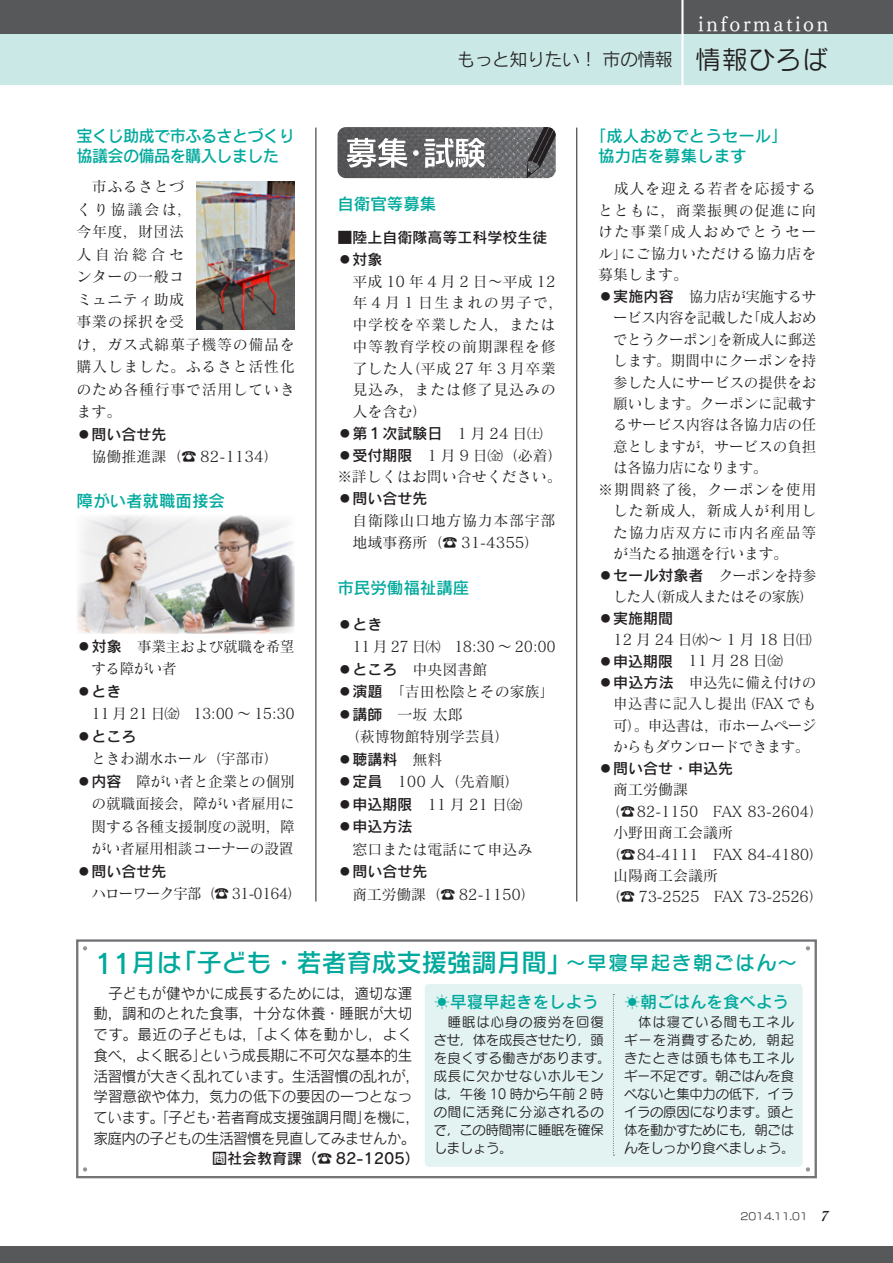
<style>
.page{position:relative;width:893px;height:1263px;background:#fff}
.page>*{position:absolute;margin:0;border:0;box-sizing:border-box;transform-origin:0 0}
.いんふぉ本文{font:25.5px "Rodin NTLG Pro DB";letter-spacing:-.02em;color:#00a99d}
.t1{font:21px "Tsuku Min Pro LB";letter-spacing:.12em;color:#fff}
.t2{font:18px "Rodin Cattleya Pro M";letter-spacing:-.03em;color:#231f20}
.いんふぉ本文-2{font:16.5px "Rodin Cattleya Pro DB";color:#00a99d}
.いんふぉ本文-3{font:16.5px/19.5px "Rodin Cattleya Pro DB";letter-spacing:-.04em;color:#00a99d}
.t3{font:16.5px "Rodin Pro DB";color:#00a99d}
._２行目以降字下げ{font:15px/21.5px "Matisse Pro M";color:#231f20;text-align:justify}
.t4{font:15px/20.7px "Rodin Pro N M";letter-spacing:-.025em;color:#231f20}
._２行目以降字下げ-2{font:15px/22.5px "Matisse Pro M";letter-spacing:.045em;color:#231f20}
._２行目以降字下げ-3{font:15px/21.8px "Matisse Pro M";letter-spacing:.05em;color:#231f20}
._２行目以降字下げ-4{font:15px "Rodin Pro DB";color:#231f20}
._２行目以降字下げ-5{font:15px "Matisse Pro M";letter-spacing:-.02em;color:#231f20}
._２行目以降字下げ-6{font:15px "Matisse Pro M";letter-spacing:-.03em;color:#231f20}
._２行目以降字下げ-7{font:15px/21.3px "Matisse Pro M";letter-spacing:-.04em;color:#231f20;text-align:right;scale:.96 1}
.本文{font:15px/21.8px "Matisse Pro M";letter-spacing:.045em;color:#231f20}
._２行目以降字下げ-8{font:15px "Matisse Pro M";letter-spacing:-.05em;color:#231f20;scale:.96 1}
.t5{font:15px "Rodin Pro N DB";color:#231f20}
._２行目以降字下げ-9{font:15px "Matisse Pro M";letter-spacing:.25em;color:#231f20}
._２行目以降字下げ-10{font:15px "Matisse Pro M";color:#231f20;scale:.96 1}
.本文-2{font:15px "Rodin Pro DB";color:#231f20}
.t6{font:13.5px/18px "Seurat Pro N M";letter-spacing:-.02em;color:#231f20;text-align:justify}
.t7{font:13.5px/18px "Seurat Pro N M";letter-spacing:.02em;color:#231f20}
.t8{font:9.75px "New Rodin Pro M";color:#231f20}
.s1{font-family:"Rodin Pro DB"}
.s2{font-family:"Seurat Pro M";font-size:25.5px}
.s3{font-family:"Matisse Pro M"}
.s4{font-size:27px}
.s5{font-family:"Seurat Pro N DB";font-size:19.5px}
.s6{font-family:"Seurat Pro DB"}
.s7{font-family:"Matisse Eleganto Pro B";font-style:italic;font-size:13.5px}
</style>
<div class="page">
<div style="left:0;top:0;width:893px;height:34px;background:#57585a"></div>
<div style="left:0;top:34px;width:893px;height:51px;background:#c9e8e6"></div>
<hr style="left:681px;top:0;width:3px;height:85px;background:#fff">
<div style="left:0;top:1246px;width:893px;height:17px;background:#57585a"></div>
<svg style="left:76px;top:940px;width:741px;height:238px"></svg>
<div style="left:78px;top:941px;width:737px;height:236px;border:1px solid #6c6d70"></div>
<div style="left:425px;top:984px;width:378px;height:183px;background:#e2f3f2;border-radius:4px"></div>
<svg style="left:83px;top:946px;width:4px;height:4px"></svg>
<svg style="left:83px;top:1167px;width:4px;height:4px"></svg>
<svg style="left:806px;top:946px;width:4px;height:4px"></svg>
<svg style="left:806px;top:1167px;width:4px;height:4px"></svg>
<img style="left:197px;top:181px;width:98px;height:149px">
<img style="left:77px;top:515px;width:218px;height:119px">
<img style="left:337px;top:127px;width:190px;height:51px">
<svg style="left:347px;top:138px;width:138px;height:30px"></svg>
<svg style="left:527px;top:127px;width:29px;height:51px"></svg>
<hr style="left:316px;top:128px;width:1px;height:773px;background:#231f20">
<hr style="left:576px;top:128px;width:1px;height:773px;background:#231f20">
<svg style="left:613px;top:994px;width:1px;height:161px"></svg>
<h2 class="t1" style="left:698px;top:5px;width:132px">information</h2>
<p class="いんふぉ本文-3" style="left:77px;top:125px;width:220px">宝くじ助成で市ふるさとづくり協議会の備品を購入しました</p>
<p class="_２行目以降字下げ-2" style="left:77px;top:175px;width:220px;text-indent:15px">市ふるさとづ<br>くり協議会は，<br>今年度，財団法<br>人自治総合セ<br>ンターの一般コ<br>ミュニティ助成<br>事業の採択を受<br>け，ガス式綿菓子機等の備品を購入しました。ふるさと活性化のため各種行事で活用していきます。</p>
<p class="_２行目以降字下げ-4" style="left:77px;top:424px;width:92px">◦問い合せ先</p>
<p class="_２行目以降字下げ" style="left:92px;top:446px;width:189px">協働推進課（☎ 82-1134）</p>
<p class="いんふぉ本文-2" style="left:77px;top:490px;width:150px">障がい者就職面接会</p>
<p class="_２行目以降字下げ" style="left:92px;top:634px;width:205px;line-height:22.5px;text-indent:-15px"><span class="s1">◦対象　</span>事業主および就職を希望する障がい者</p>
<p class="_２行目以降字下げ-4" style="left:77px;top:681px;width:46px">◦とき</p>
<p class="_２行目以降字下げ-6" style="left:92px;top:704px;width:205px">11 月 21 日㈮　13:00 〜 15:30</p>
<p class="_２行目以降字下げ-4" style="left:77px;top:726px;width:61px">◦ところ</p>
<p class="_２行目以降字下げ-10" style="left:92px;top:749px;width:197px">ときわ湖水ホール（宇部市）</p>
<p class="_２行目以降字下げ" style="left:92px;top:769px;width:205px;line-height:22.5px;text-indent:-15px"><span class="s1">◦内容</span> 障がい者と企業との個別の就職面接会，障がい者雇用に関する各種支援制度の説明，障がい者雇用相談コーナーの設置</p>
<p class="_２行目以降字下げ-4" style="left:77px;top:861px;width:91px">◦問い合せ先</p>
<p class="_２行目以降字下げ-8" style="left:92px;top:884px;width:221px">ハローワーク宇部（☎ 31-0164）</p>
<p class="t2" style="left:457px;top:48px;width:372px">もっと知りたい！ 市の情報 <span class="s2">情報ひろば</span></p>
<p class="いんふぉ本文-2" style="left:337px;top:193px;width:100px">自衛官等募集</p>
<p class="_２行目以降字下げ-4" style="left:337px;top:228px;width:211px">■陸上自衛隊高等工科学校生徒</p>
<p class="_２行目以降字下げ-4" style="left:337px;top:249px;width:46px">◦対象</p>
<p class="_２行目以降字下げ-3" style="left:352px;top:270px;width:212px">平成10年4月2日〜平成12年 4 月 1 日生まれの男子で，中学校を卒業した人，または中等教育学校の前期課程を修了した人（平成 27 年 3 月卒業見込み，または修了見込みの人を含む）</p>
<p class="_２行目以降字下げ-4" style="left:337px;top:423px;width:207px">◦第１次試験日 <span class="s3">1 月 24 日㈯</span></p>
<p class="_２行目以降字下げ" style="left:337px;top:444px;width:227px"><span class="s1">◦受付期限</span> 1 月 9 日㈮（必着）</p>
<p class="_２行目以降字下げ" style="left:337px;top:466px;width:226px">※詳しくはお問い合せください。</p>
<p class="本文-2" style="left:337px;top:489px;width:91px">◦問い合せ先</p>
<p class="本文" style="left:352px;top:509px;width:205px">自衛隊山口地方協力本部宇部地域事務所（☎ 31-4355）</p>
<p class="いんふぉ本文-2" style="left:337px;top:577px;width:133px">市民労働福祉講座</p>
<p class="_２行目以降字下げ-4" style="left:337px;top:614px;width:46px">◦とき</p>
<p class="_２行目以降字下げ-6" style="left:352px;top:637px;width:205px">11 月 27 日㈭　18:30 〜 20:00</p>
<p class="_２行目以降字下げ" style="left:337px;top:658px;width:151px"><span class="s1">◦ところ</span>　中央図書館</p>
<p class="_２行目以降字下げ" style="left:337px;top:680px;width:219px"><span class="s1">◦演題　</span>「吉田松陰とその家族」</p>
<p class="_２行目以降字下げ" style="left:337px;top:703px;width:127px"><span class="s1">◦講師</span>　一坂 太郎</p>
<p class="_２行目以降字下げ" style="left:345px;top:725px;width:167px">（萩博物館特別学芸員）</p>
<p class="_２行目以降字下げ-4" style="left:337px;top:749px;width:106px">◦聴講料<span class="s3">　無料</span></p>
<p class="_２行目以降字下げ" style="left:337px;top:770px;width:184px"><span class="s1">◦定員</span>　100 人（先着順）</p>
<p class="_２行目以降字下げ" style="left:337px;top:793px;width:186px"><span class="s1">◦申込期限</span> 11 月 21 日㈮</p>
<p class="_２行目以降字下げ-4" style="left:337px;top:817px;width:76px">◦申込方法</p>
<p class="_２行目以降字下げ" style="left:352px;top:838px;width:181px">窓口または電話にて申込み</p>
<p class="_２行目以降字下げ-4" style="left:337px;top:862px;width:91px">◦問い合せ先</p>
<p class="_２行目以降字下げ" style="left:352px;top:883px;width:185px">商工労働課（☎ 82-1150）</p>
<p class="いんふぉ本文-2" style="left:590px;top:125px;width:199px">「成人おめでとうセール」</p>
<p class="いんふぉ本文-2" style="left:598px;top:144px;width:150px">協力店を募集します</p>
<p class="_２行目以降字下げ" style="left:598px;top:178px;width:220px;text-indent:16px">成人を迎える若者を応援するとともに，商業振興の促進に向けた事業「成人おめでとうセール」にご協力いただける協力店を募集します。</p>
<p class="_２行目以降字下げ" style="left:613px;top:285px;width:205px;text-indent:-15px"><span class="s1">◦実施内容　</span>協力店が実施するサービス内容を記載した「成人おめでとうクーポン」を新成人に郵送します。期間中にクーポンを持参した人にサービスの提供をお願いします。クーポンに記載するサービス内容は各協力店の任意としますが，サービスの負担は各協力店になります。</p>
<p class="_２行目以降字下げ" style="left:613px;top:478px;width:205px;text-indent:-15px">※期間終了後，クーポンを使用した新成人，新成人が利用した協力店双方に市内名産品等が当たる抽選を行います。</p>
<p class="_２行目以降字下げ-7" style="left:598px;top:564px;width:229px"><span class="s1">◦セール対象者　</span>クーポンを持参した人（新成人またはその家族）</p>
<p class="_２行目以降字下げ-4" style="left:598px;top:608px;width:76px">◦実施期間</p>
<p class="_２行目以降字下げ-9" style="left:613px;top:630px;width:200px">12月24日㈬〜1月18日㈰</p>
<p class="_２行目以降字下げ" style="left:598px;top:650px;width:186px"><span class="s1">◦申込期限　</span>11 月 28 日㈮</p>
<p class="_２行目以降字下げ" style="left:613px;top:671px;width:205px;text-indent:-15px"><span class="s1">◦申込方法　</span>申込先に備え付けの申込書に記入し提出（FAX でも可）。申込書は，市ホームページからもダウンロードできます。</p>
<p class="_２行目以降字下げ-4" style="left:598px;top:758px;width:136px">◦問い合せ・申込先</p>
<p class="_２行目以降字下げ" style="left:613px;top:778px;width:76px">商工労働課</p>
<p class="_２行目以降字下げ" style="left:606px;top:800px;width:219px">（☎82-1150 FAX 83-2604）</p>
<p class="_２行目以降字下げ" style="left:613px;top:821px;width:121px">小野田商工会議所</p>
<p class="_２行目以降字下げ-5" style="left:606px;top:844px;width:220px">（☎84-4111　FAX 84-4180）</p>
<p class="_２行目以降字下げ" style="left:613px;top:864px;width:106px">山陽商工会議所</p>
<p class="_２行目以降字下げ-5" style="left:606px;top:887px;width:219px">（☎ 73-2525　FAX 73-2526）</p>
<p class="いんふぉ本文" style="left:95px;top:946px;width:704px"><span class="s4">11</span>月は「子ども・若者育成支援強調月間」<span class="s5">〜早寝早起き朝ごはん〜</span></p>
<p class="t4" style="left:94px;top:982px;width:328px">　子どもが健やかに成長するためには，適切な運動，調和のとれた食事，十分な休養・睡眠が大切です。最近の子どもは，「よく体を動かし，よく食べ，よく眠る」という成長期に不可欠な基本的生活習慣が大きく乱れています。生活習慣の乱れが，学習意欲や体力，気力の低下の要因の一つとなっています。「子ども・若者育成支援強調月間」を機に，家庭内の子どもの生活習慣を見直してみませんか。</p>
<p class="t5" style="left:212px;top:1149px;width:209px"><span class="s6">問</span>社会教育課（☎ 82-1205）</p>
<p class="t3" style="left:624px;top:991px;width:166px">☀朝ごはんを食べよう</p>
<p class="t6" style="left:624px;top:1012px;width:172px">　体は寝ている間もエネルギーを消費するため，朝起きたときは頭も体もエネルギー不足です。朝ごはんを食べないと集中力の低下，イライラの原因になります。頭と体を動かすためにも，朝ごはんをしっかり食べましょう。</p>
<p class="t3" style="left:434px;top:991px;width:166px">☀早寝早起きをしよう</p>
<p class="t7" style="left:434px;top:1012px;width:178px">　睡眠は心身の疲労を回復させ，体を成長させたり，頭を良くする働きがあります。成長に欠かせないホルモンは，午後 10 時から午前 2 時の間に活発に分泌されるので，この時間帯に睡眠を確保しましょう。</p>
<p class="t8" style="left:740px;top:1208px;width:93px">2014.11.01 <span class="s7">7</span></p>
</div>
